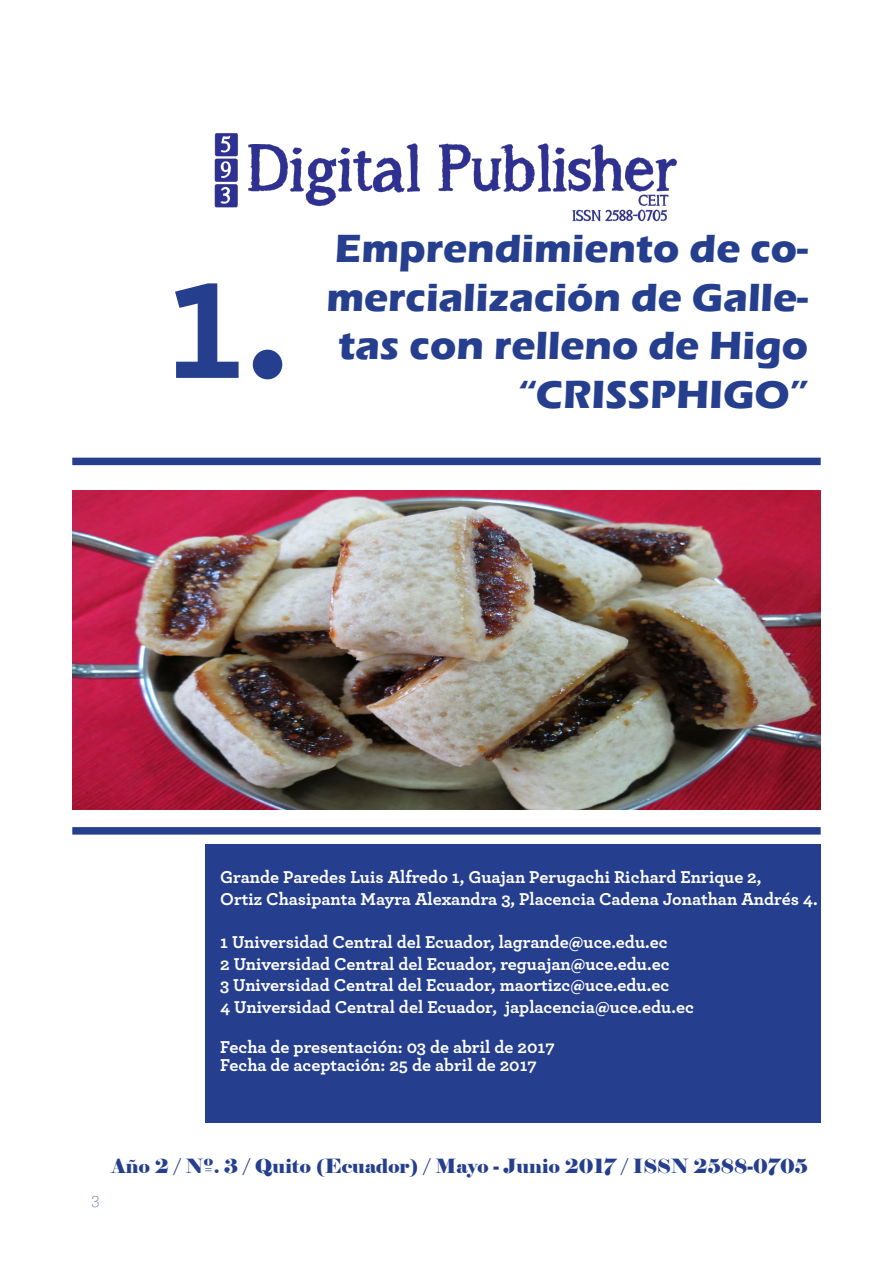
<style>
.page{position:relative;width:893px;height:1263px;background:#fff}
.page>*{position:absolute;margin:0;border:0;box-sizing:border-box;transform-origin:0 0}
.t1{font:700 180px "Archer";color:#253f8e}
.t2{font:700 40.5px/48.6px "Eras ITC";color:#253f8e;text-align:justify}
.t3{font:19.5px "Elephant";color:#253f8e}
.t4{font:700 18px "Archer";color:#fff}
.t5{font:200 18px "Archer";color:#253f8e}
</style>
<div class="page">
<div style="left:206px;top:844px;width:615px;height:279px;background:#253f8e"></div>
<img style="left:214px;top:133px;width:464px;height:89px">
<div style="left:72px;top:458px;width:749px;height:7px;background:#253f8e"></div>
<div style="left:72px;top:827px;width:749px;height:8px;background:#253f8e"></div>
<img style="left:72px;top:490px;width:749px;height:319px">
<p class="t1" style="left:166px;top:176px;width:126px">1.</p>
<p class="t2" style="left:326px;top:224px;width:483px">Emprendimiento de co&shy;mercialización de Galle&shy;tas con relleno de Higo</p>
<p class="t2" style="left:518px;top:370px;width:291px">“CRISSPHIGO”</p>
<p class="t4" style="left:220px;top:863px;width:543px">Grande Paredes Luis Alfredo 1, Guajan Perugachi Richard Enrique 2,</p>
<p class="t4" style="left:220px;top:885px;width:599px">Ortiz Chasipanta Mayra Alexandra 3, Placencia Cadena Jonathan Andrés 4.</p>
<p class="t4" style="left:220px;top:928px;width:449px">1 Universidad Central del Ecuador, lagrande@uce.edu.ec</p>
<p class="t4" style="left:220px;top:949px;width:451px">2 Universidad Central del Ecuador, reguajan@uce.edu.ec</p>
<p class="t4" style="left:220px;top:971px;width:451px">3 Universidad Central del Ecuador, maortizc@uce.edu.ec</p>
<p class="t4" style="left:220px;top:993px;width:475px">4 Universidad Central del Ecuador, japlacencia@uce.edu.ec</p>
<p class="t4" style="left:220px;top:1032px;width:336px">Fecha de presentación: 03 de abril de 2017</p>
<p class="t4" style="left:220px;top:1050px;width:318px">Fecha de aceptación: 25 de abril de 2017</p>
<p class="t5" style="left:92px;top:1188px;width:10px">3</p>
<p class="t3" style="left:111px;top:1154px;width:698px">Año 2 / Nº. 3 / Quito (Ecuador) / Mayo - Junio 2017 / ISSN 2588-0705</p>
</div>
